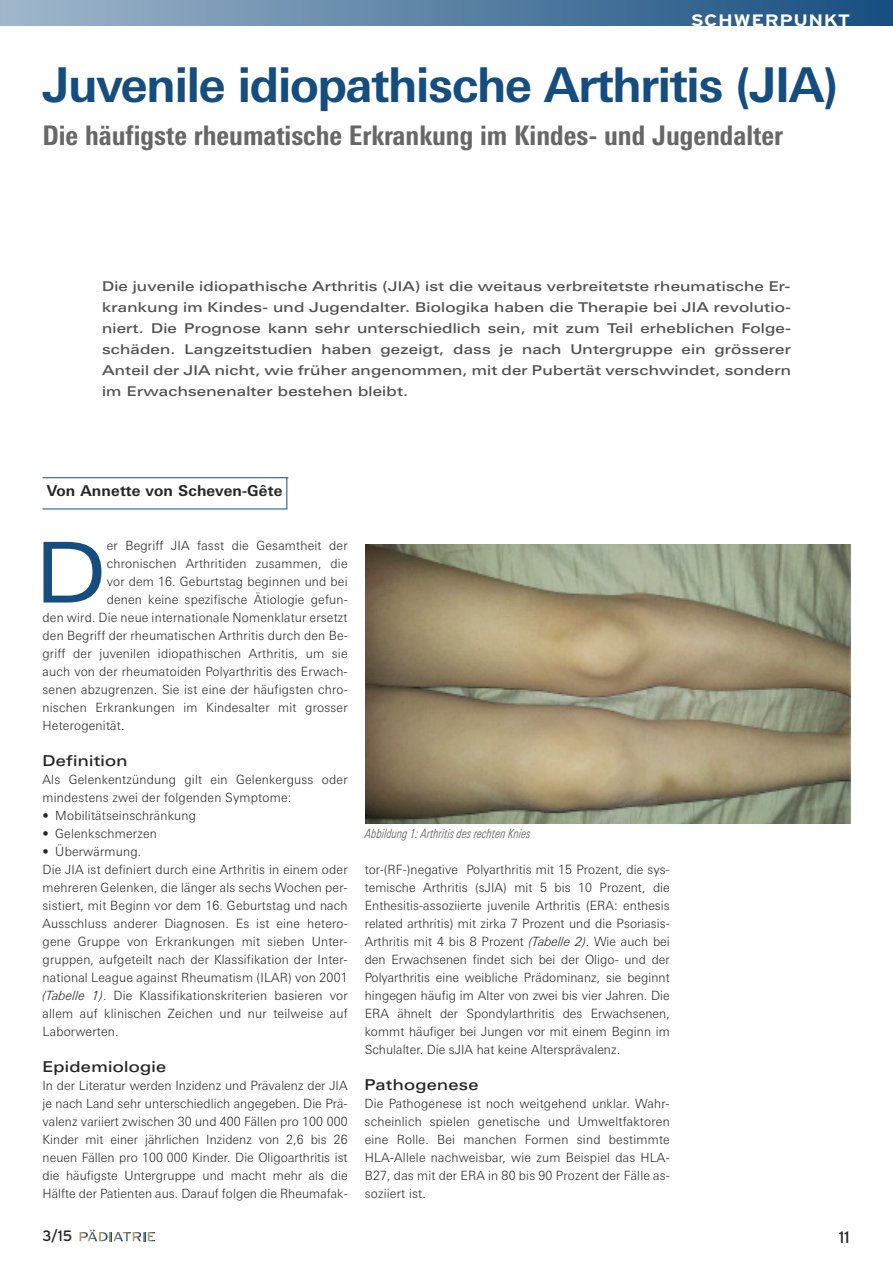
<style>
.page{position:relative;width:893px;height:1263px;background:#fff}
.page>*{position:absolute;margin:0;border:0;box-sizing:border-box;transform-origin:0 0}
.t1{font:84px "Linotype Univers Extd";color:#144d7e}
.t2{font:700 48px "Linotype Univers Basic";letter-spacing:-.025em;color:#144d7e}
.t3{font:800 condensed 27px "Linotype Univers";color:#686768}
.t4{font:700 16.5px "Interstate";letter-spacing:.025em;color:#fff;scale:1.2 1}
.t5{font:16.5px "Interstate";color:#272627}
.t6{font:500 15px "Linotype Univers Extd";letter-spacing:.02em;color:#272627}
.t7{font:700 15px "Linotype Univers Basic";letter-spacing:.01em;color:#272627}
.t8{font:15px "Interstate";color:#272627}
.t9{font:500 13.5px/21px "Linotype Univers Extd";letter-spacing:.015em;color:#525152;text-align:justify}
.t10{font:300 12.75px/18px "Linotype Univers Basic";letter-spacing:.015em;color:#272627;text-align:justify}
.t11{font:italic 300 condensed 12.75px "Linotype Univers";letter-spacing:.01em;color:#525152;scale:.9 1}
.s1{font-style:italic}
</style>
<div class="page">
<div style="left:0;top:0;width:893px;height:26px;background:linear-gradient(to right,#a0b7cb,#164e7f)"></div>
<svg style="left:80px;top:1230px;width:75px;height:11px"></svg>
<hr style="left:43px;top:477px;width:245px;height:1px;background:#144d7e">
<hr style="left:286px;top:478px;width:1px;height:30px;background:#144d7e">
<hr style="left:43px;top:509px;width:245px;height:1px;background:#144d7e">
<img style="left:366px;top:545px;width:484px;height:279px">
<p class="t4" style="left:691px;top:11px;width:135px">SCHWERPUNKT</p>
<h2 class="t2" style="left:43px;top:67px;width:797px">Juvenile idiopathische Arthritis (JIA)</h2>
<h3 class="t3" style="left:43px;top:125px;width:742px">Die häufigste rheumatische Erkrankung im Kindes- und Jugendalter</h3>
<p class="t9" style="left:102px;top:276px;width:691px">Die juvenile idiopathische Arthritis (JIA) ist die weitaus verbreitetste rheumatische Er&shy;krankung im Kindes- und Jugendalter. Biologika haben die Therapie bei JIA revolutio&shy;niert. Die Prognose kann sehr unterschiedlich sein, mit zum Teil erheblichen Folge&shy;schäden. Langzeitstudien haben gezeigt, dass je nach Untergruppe ein grösserer Anteil der JIA nicht, wie früher angenommen, mit der Pubertät verschwindet, sondern im Erwachsenenalter bestehen bleibt.</p>
<p class="t7" style="left:47px;top:485px;width:237px">Von Annette von Scheven-Gête</p>
<p class="t10" style="left:107px;top:537px;width:242px">er Begriff JIA fasst die Gesamtheit der</p>
<p class="t10" style="left:107px;top:555px;width:242px">chronischen Arthritiden zusammen, die</p>
<p class="t10" style="left:107px;top:573px;width:242px">vor dem 16. Geburtstag beginnen und bei</p>
<p class="t10" style="left:107px;top:591px;width:243px">denen keine spezifische Ätiologie gefun-</p>
<p class="t10" style="left:43px;top:609px;width:307px">den wird. Die neue internationale Nomenklatur ersetzt</p>
<p class="t10" style="left:43px;top:627px;width:307px">den Begriff der rheumatischen Arthritis durch den Be-</p>
<p class="t10" style="left:43px;top:645px;width:307px">griff der juvenilen idiopathischen Arthritis, um sie</p>
<p class="t10" style="left:43px;top:663px;width:306px">auch von der rheumatoiden Polyarthritis des Erwach-</p>
<p class="t10" style="left:43px;top:681px;width:307px">senen abzugrenzen. Sie ist eine der häufigsten chro-</p>
<p class="t10" style="left:43px;top:699px;width:307px">nischen Erkrankungen im Kindesalter mit grosser</p>
<p class="t10" style="left:43px;top:717px;width:83px">Heterogenität.</p>
<p class="t6" style="left:43px;top:755px;width:87px">Definition</p>
<p class="t10" style="left:43px;top:771px;width:307px">Als Gelenkentzündung gilt ein Gelenkerguss oder mindestens zwei der folgenden Symptome:</p>
<p class="t10" style="left:43px;top:807px;width:155px">• Mobilitätseinschränkung</p>
<p class="t10" style="left:43px;top:825px;width:116px">• Gelenkschmerzen</p>
<p class="t10" style="left:43px;top:843px;width:307px;text-align:left">• Überwärmung.<br>Die JIA ist definiert durch eine Arthritis in einem oder mehreren Gelenken, die länger als sechs Wochen per&shy;sistiert, mit Beginn vor dem 16. Geburtstag und nach Ausschluss anderer Diagnosen. Es ist eine hetero&shy;gene Gruppe von Erkrankungen mit sieben Unter&shy;gruppen, aufgeteilt nach der Klassifikation der Inter&shy;national League against Rheumatism (ILAR) von 2001 <span class="s1">(Tabelle 1)</span>. Die Klassifikationskriterien basieren vor allem auf klinischen Zeichen und nur teilweise auf Laborwerten.</p>
<p class="t6" style="left:43px;top:1061px;width:125px">Epidemiologie</p>
<p class="t10" style="left:43px;top:1077px;width:307px">In der Literatur werden Inzidenz und Prävalenz der JIA je nach Land sehr unterschiedlich angegeben. Die Prä&shy;valenz variiert zwischen 30 und 400 Fällen pro 100 000<br>Kinder mit einer jährlichen Inzidenz von 2,6 bis 26 neuen Fällen pro 100 000 Kinder. Die Oligoarthritis ist die häufigste Untergruppe und macht mehr als die Hälfte der Patienten aus. Darauf folgen die Rheumafak-</p>
<h1 class="t1" style="left:35px;top:542px;width:73px">D</h1>
<p class="t8" style="left:43px;top:1227px;width:31px">3/15</p>
<p class="t11" style="left:365px;top:829px;width:185px">Abbildung 1: Arthritis des rechten Knies</p>
<p class="t10" style="left:365px;top:861px;width:307px">tor-(RF-)negative Polyarthritis mit 15 Prozent, die sys&shy;temische Arthritis (sJIA) mit 5 bis 10 Prozent, die Enthesitis-assoziierte juvenile Arthritis (ERA: enthesis related arthritis) mit zirka 7 Prozent und die Psoriasis-Arthritis mit 4 bis 8 Prozent <span class="s1">(Tabelle 2)</span>. Wie auch bei den Erwachsenen findet sich bei der Oligo- und der Polyarthritis eine weibliche Prädominanz, sie beginnt hingegen häufig im Alter von zwei bis vier Jahren. Die ERA ähnelt der Spondylarthritis des Erwachsenen, kommt häufiger bei Jungen vor mit einem Beginn im Schulalter. Die sJIA hat keine Altersprävalenz.</p>
<p class="t6" style="left:365px;top:1079px;width:115px">Pathogenese</p>
<p class="t10" style="left:365px;top:1095px;width:307px">Die Pathogenese ist noch weitgehend unklar. Wahr&shy;scheinlich spielen genetische und Umweltfaktoren eine Rolle. Bei manchen Formen sind bestimmte HLA-Allele nachweisbar, wie zum Beispiel das HLA-B27, das mit der ERA in 80 bis 90 Prozent der Fälle as&shy;soziiert ist.</p>
<p class="t5" style="left:839px;top:1227px;width:13px">11</p>
</div>
